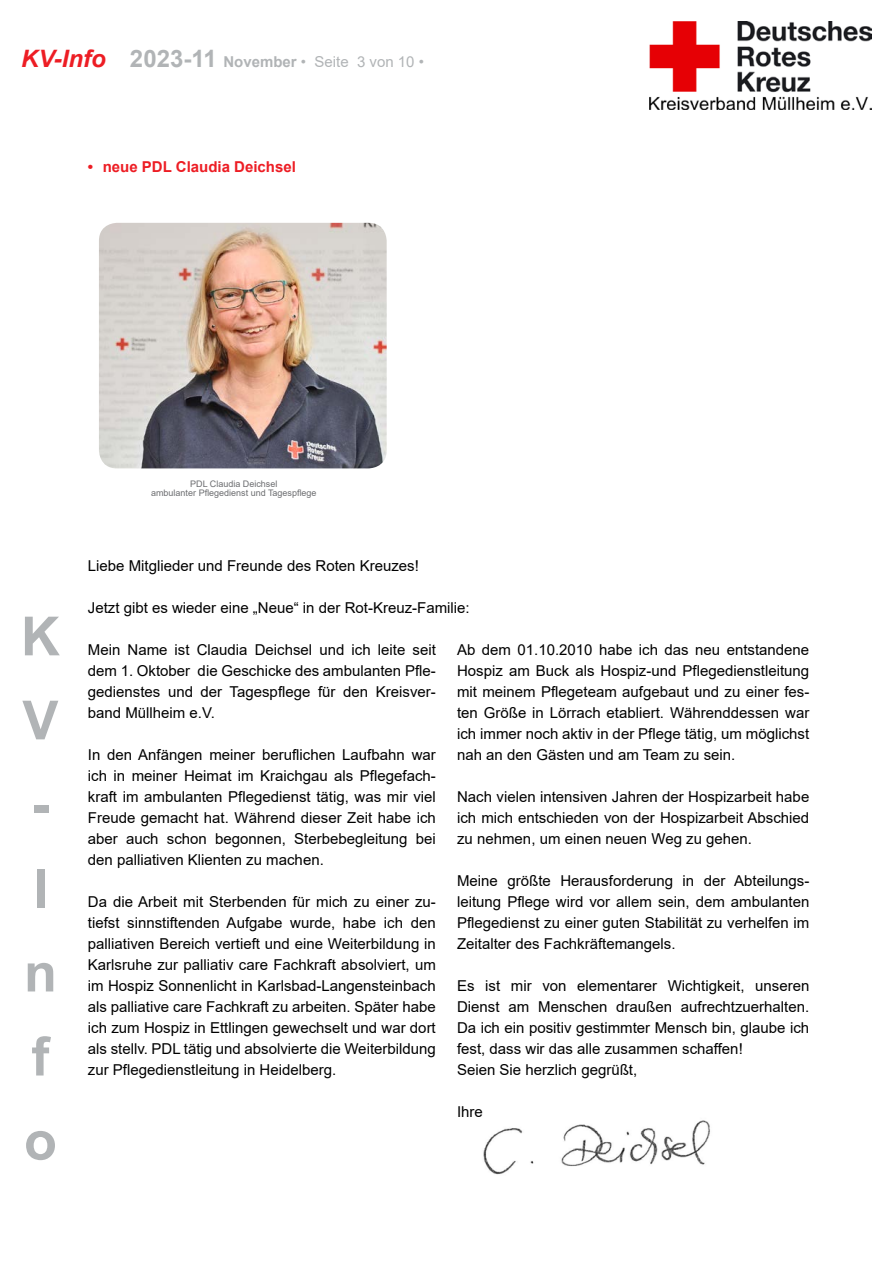
<style>
.page{position:relative;width:893px;height:1263px;background:#fff}
.page>*{position:absolute;margin:0;border:0;box-sizing:border-box;transform-origin:0 0}
.t1{font:700 54px/84px "Arial";color:#b1b4b6}
.t2{font:italic 700 24px "Arial";color:#ed1d24}
.t3{font:15px/21px "Arial";color:#000;text-align:justify}
.t4{font:15px "Arial";color:#b1b4b6}
.t5{font:700 15px "Arial";color:#ed1d24}
.t6{font:9px/9px "Arial";color:#6d6e71;text-align:center}
.s1{font-weight:700;font-size:24px}
.s2{font-weight:700}
</style>
<div class="page">
<img style="left:650px;top:21px;width:222px;height:88px">
<img style="left:99px;top:223px;width:288px;height:245px">
<img style="left:483px;top:1120px;width:227px;height:55px">
<h2 class="t2" style="left:21px;top:43px;width:86px">KV-Info</h2>
<p class="t4" style="left:130px;top:52px;width:296px"><span class="s1">2023-11</span> <span class="s2">November</span> • Seite 3 von 10 •</p>
<p class="t5" style="left:88px;top:156px;width:210px">• neue PDL Claudia Deichsel</p>
<h1 class="t1" style="left:21px;top:595px;width:40px">K<br>V -<br>I n f o</h1>
<p class="t6" style="left:151px;top:479px;width:167px">PDL Claudia Deichsel<br>ambulanter Pflegedienst und Tagespflege</p>
<p class="t3" style="left:88px;top:555px;width:332px">Liebe Mitglieder und Freunde des Roten Kreuzes!</p>
<p class="t3" style="left:88px;top:597px;width:383px">Jetzt gibt es wieder eine „Neue“ in der Rot-Kreuz-Familie:</p>
<p class="t3" style="left:88px;top:639px;width:349px">Mein Name ist Claudia Deichsel und ich leite seit dem 1. Oktober die Geschicke des ambulanten Pfle&shy;gedienstes und der Tagespflege für den Kreisver&shy;band Müllheim e.V.</p>
<p class="t3" style="left:88px;top:744px;width:349px">In den Anfängen meiner beruflichen Laufbahn war ich in meiner Heimat im Kraichgau als Pflegefach&shy;kraft im ambulanten Pflegedienst tätig, was mir viel Freude gemacht hat. Während dieser Zeit habe ich aber auch schon begonnen, Sterbebegleitung bei den palliativen Klienten zu machen.</p>
<p class="t3" style="left:88px;top:891px;width:349px">Da die Arbeit mit Sterbenden für mich zu einer zu&shy;tiefst sinnstiftenden Aufgabe wurde, habe ich den palliativen Bereich vertieft und eine Weiterbildung in Karlsruhe zur palliativ care Fachkraft absolviert, um im Hospiz Sonnenlicht in Karlsbad-Langensteinbach als palliative care Fachkraft zu arbeiten. Später habe ich zum Hospiz in Ettlingen gewechselt und war dort als stellv. PDL tätig und absolvierte die Weiterbildung zur Pflegedienstleitung in Heidelberg.</p>
<p class="t3" style="left:457px;top:639px;width:354px">Ab dem 01.10.2010 habe ich das neu entstandene Hospiz am Buck als Hospiz-und Pflegedienstleitung mit meinem Pflegeteam aufgebaut und zu einer fes&shy;ten Größe in Lörrach etabliert. Währenddessen war ich immer noch aktiv in der Pflege tätig, um möglichst nah an den Gästen und am Team zu sein.</p>
<p class="t3" style="left:457px;top:786px;width:354px">Nach vielen intensiven Jahren der Hospizarbeit habe ich mich entschieden von der Hospizarbeit Abschied zu nehmen, um einen neuen Weg zu gehen.</p>
<p class="t3" style="left:457px;top:870px;width:354px">Meine größte Herausforderung in der Abteilungs&shy;leitung Pflege wird vor allem sein, dem ambulanten Pflegedienst zu einer guten Stabilität zu verhelfen im Zeitalter des Fachkräftemangels.</p>
<p class="t3" style="left:457px;top:975px;width:354px;text-align:left">Es ist mir von elementarer Wichtigkeit, unseren Dienst am Menschen draußen aufrechtzuerhalten.<br>Da ich ein positiv gestimmter Mensch bin, glaube ich fest, dass wir das alle zusammen schaffen!<br>Seien Sie herzlich gegrüßt,</p>
<p class="t3" style="left:457px;top:1101px;width:27px">Ihre</p>
</div>
